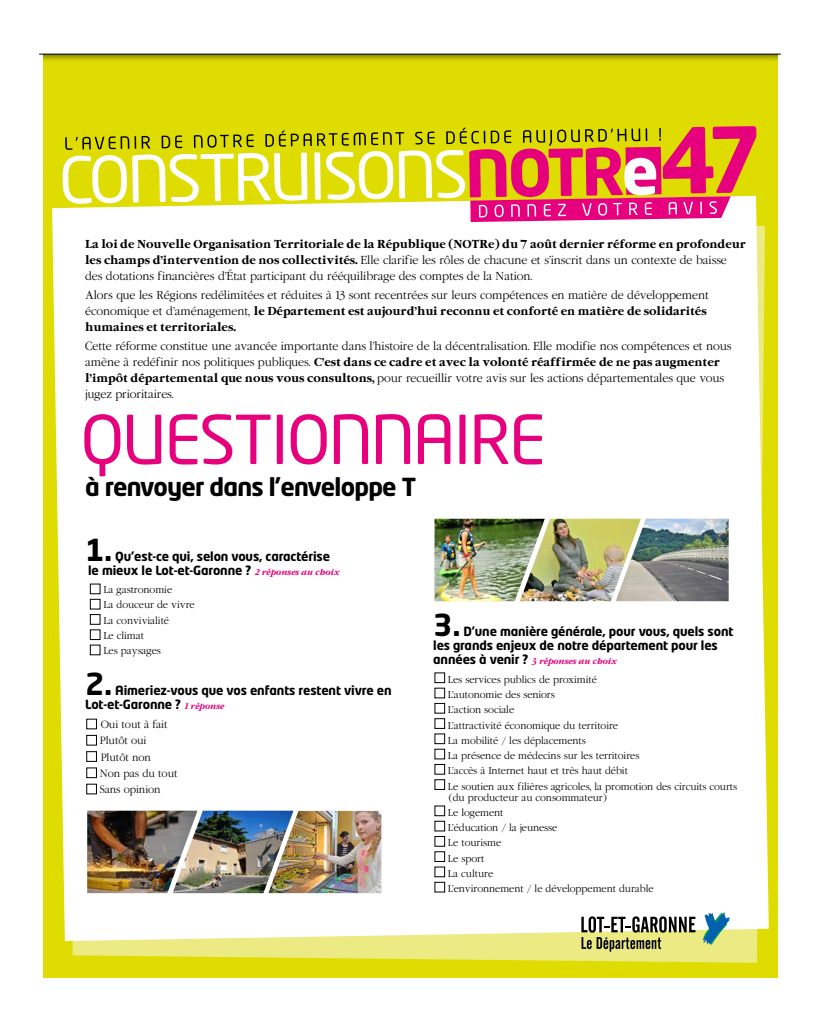
<style>
.page{position:relative;width:820px;height:1021px;background:#fff}
.page>*{position:absolute;margin:0;border:0;box-sizing:border-box;transform-origin:0 0}
.t1{font:66.5px "Neo Tech Std";letter-spacing:-.03em;color:#e6007d}
.t2{font:700 30px "Neo Tech Std";color:#000}
.t3{font:700 24.6px "Neo Tech Std";letter-spacing:-.03em;color:#000}
.t4{font:700 12.5px/14px "Neo Tech Std";letter-spacing:-.01em;color:#000}
.t5{font:300 11px/16px "Garamond";color:#000;scale:.95 1}
.t6{font:300 10px/16.3px "Garamond";color:#000;scale:.95 1}
.t7{font:300 9.5px/15.3px "Garamond";color:#000;scale:.95 1}
.t8{font:italic 700 8px "Garamond";letter-spacing:-.01em;color:#e6007d;scale:.95 1}
.s1{font-weight:700}
.s2{font-family:"Garamond";font-style:italic;font-size:8px;color:#e6007d}
.s3{font-family:"Neo Tech Std";font-style:normal;font-size:12.5px;color:#000}
</style>
<div class="page">
<div style="left:43px;top:54px;width:734px;height:924px;background:#dedc00"></div>
<svg style="left:73px;top:941px;width:685px;height:21px;background:#e9e76e"></svg>
<div style="left:52px;top:198px;width:716px;height:743px;background:#fff"></div>
<svg style="left:43px;top:55px;width:734px;height:6px"></svg>
<hr style="left:39px;top:54px;width:741px;height:1px;background:#000">
<div style="left:90px;top:584px;width:10px;height:10px;border:1px solid #000"></div>
<div style="left:90px;top:599px;width:10px;height:10px;border:1px solid #000"></div>
<div style="left:90px;top:614px;width:10px;height:10px;border:1px solid #000"></div>
<div style="left:90px;top:645px;width:10px;height:10px;border:1px solid #000"></div>
<div style="left:86px;top:719px;width:11px;height:10px;border:1px solid #000"></div>
<div style="left:86px;top:735px;width:11px;height:10px;border:1px solid #000"></div>
<div style="left:86px;top:751px;width:11px;height:10px;border:1px solid #000"></div>
<div style="left:86px;top:784px;width:11px;height:10px;border:1px solid #000"></div>
<div style="left:434px;top:882px;width:10px;height:10px;border:1px solid #000"></div>
<svg style="left:62px;top:126px;width:694px;height:96px"></svg>
<img style="left:434px;top:519px;width:181px;height:82px">
<img style="left:615px;top:519px;width:113px;height:82px">
<img style="left:87px;top:810px;width:294px;height:83px">
<img style="left:268px;top:811px;width:113px;height:82px">
<svg style="left:702px;top:912px;width:27px;height:33px"></svg>
<svg style="left:581px;top:916px;width:114px;height:35px;background:#a5a476"></svg>
<p class="t5" style="left:85px;top:236px;width:696px"><span class="s1">La loi de Nouvelle Organisation Territoriale de la République (NOTRe) du 7 août dernier réforme en profondeur les champs d’intervention de nos collectivités.</span> Elle clarifie les rôles de chacune et s’inscrit dans un contexte de baisse des dotations financières d’État participant du rééquilibrage des comptes de la Nation.</p>
<p class="t5" style="left:85px;top:287px;width:657px">Alors que les Régions redélimitées et réduites à 13 sont recentrées sur leurs compétences en matière de développement économique et d’aménagement, <span class="s1">le Département est aujourd’hui reconnu et conforté en matière de solidarités humaines et territoriales.</span></p>
<p class="t5" style="left:85px;top:338px;width:681px">Cette réforme constitue une avancée importante dans l’histoire de la décentralisation. Elle modifie nos compétences et nous amène à redéfinir nos politiques publiques. <span class="s1">C’est dans ce cadre et avec la volonté réaffirmée de ne pas augmenter l’impôt départemental que nous vous consultons,</span> pour recueillir votre avis sur les actions départementales que vous jugez prioritaires.</p>
<h1 class="t1" style="left:80px;top:399px;width:466px">QUESTIONNAIRE</h1>
<h3 class="t3" style="left:85px;top:471px;width:332px">à renvoyer dans l’enveloppe T</h3>
<h2 class="t2" style="left:85px;top:530px;width:29px">1.</h2>
<p class="t4" style="left:88px;top:549px;width:252px;text-indent:27px">Qu’est-ce qui, selon vous, caractérise le mieux le Lot-et-Garonne ? <span class="s2">2 réponses au choix</span></p>
<p class="t7" style="left:103px;top:582px;width:97px">La gastronomie<br>La douceur de vivre<br>La convivialité<br>Le climat<br>Les paysages</p>
<h2 class="t2" style="left:85px;top:664px;width:29px">2.</h2>
<p class="t4" style="left:85px;top:683px;width:308px;text-indent:30px">Aimeriez-vous que vos enfants restent vivre en<br>Lot-et-Garonne ? <span class="s2">1 réponse</span></p>
<p class="t6" style="left:100px;top:716px;width:83px">Oui tout à fait<br>Plutôt oui<br>Plutôt non<br>Non pas du tout<br>Sans opinion</p>
<h2 class="t2" style="left:433px;top:605px;width:29px">3.</h2>
<p class="t4" style="left:433px;top:623px;width:301px;text-indent:30px">D’une manière générale, pour vous, quels sont les grands enjeux de notre département pour les</p>
<p class="t8" style="left:433px;top:655px;width:194px"><span class="s3">années à venir ?</span> 3 réponses au choix</p>
<p class="t7" style="left:448px;top:671px;width:306px">Les services publics de proximité<br>L’autonomie des seniors<br>L’action sociale<br>L’attractivité économique du territoire<br>La mobilité / les déplacements<br>La présence de médecins sur les territoires<br>L’accès à Internet haut et très haut débit<br>Le soutien aux filières agricoles, la promotion des circuits courts</p>
<p class="t7" style="left:448px;top:789px;width:218px">(du producteur au consommateur)<br>Le logement<br>L’éducation / la jeunesse<br>Le tourisme<br>Le sport<br>La culture<br>L’environnement / le développement durable</p>
</div>
